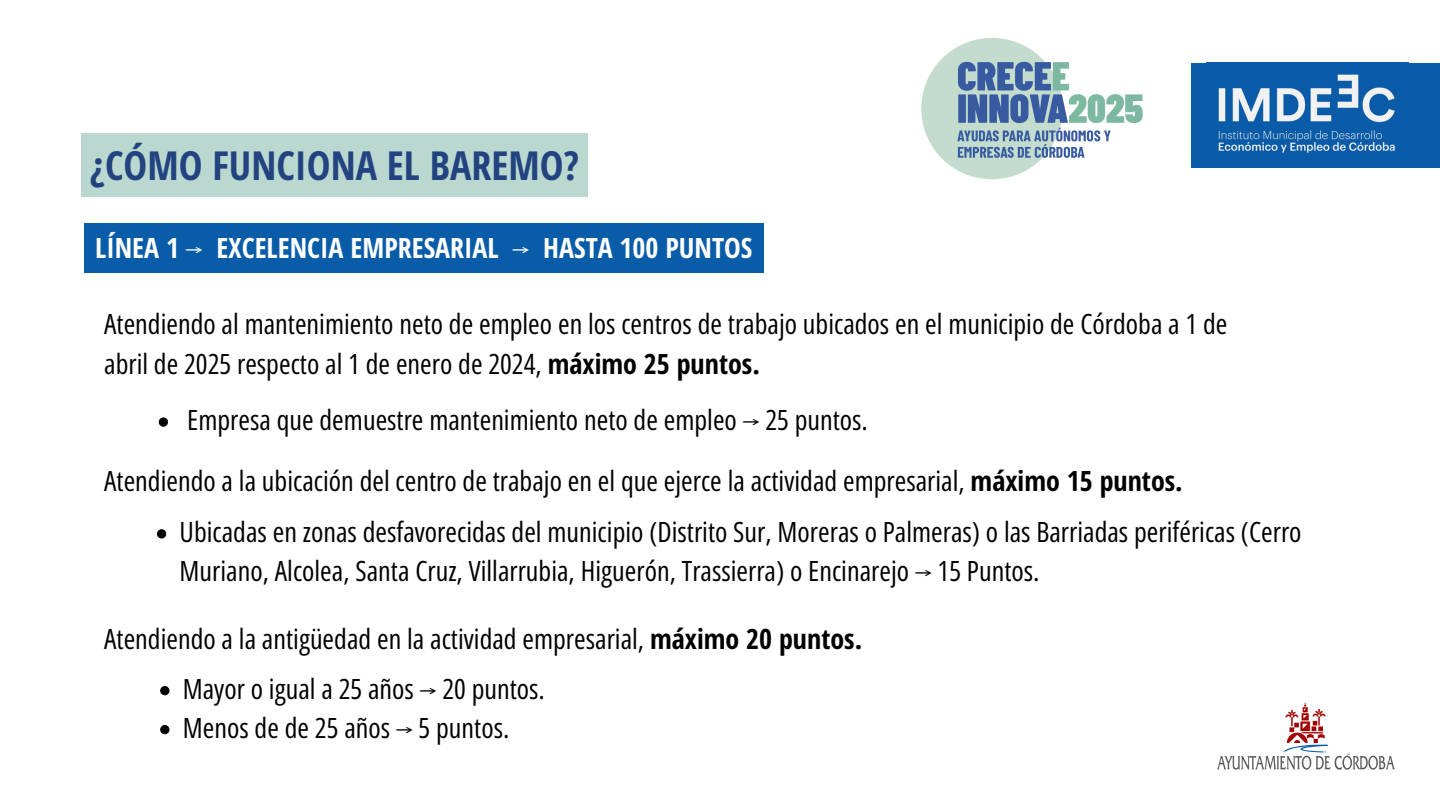
<style>
.page{position:relative;width:1440px;height:810px;background:#fff}
.page>*{position:absolute;margin:0;border:0;box-sizing:border-box;transform-origin:0 0}
.t1{font:700 40px "Open Sans Hebrew Condensed";color:#224380}
.t2{font:28px/40.5px "Open Sans Hebrew Condensed";color:#000}
.t3{font:700 28px "Open Sans Hebrew Condensed";color:#fff}
.s1{font-family:"Free Mono";font-weight:400}
.s2{font-weight:700}
.s3{font-family:"Free Mono"}
</style>
<div class="page">
<div style="left:1191px;top:63px;width:249px;height:105px;background:#095ca7"></div>
<img style="left:1218px;top:74px;width:177px;height:79px">
<img style="left:1218px;top:703px;width:177px;height:66px">
<div style="left:81px;top:133px;width:507px;height:64px;background:#bad8cf"></div>
<div style="left:84px;top:223px;width:680px;height:49px;background:#095ca7"></div>
<img style="left:921px;top:38px;width:222px;height:142px">
<svg style="left:159px;top:417px;width:9px;height:10px"></svg>
<svg style="left:157px;top:529px;width:9px;height:10px"></svg>
<svg style="left:160px;top:686px;width:9px;height:9px"></svg>
<svg style="left:160px;top:725px;width:9px;height:9px"></svg>
<p class="t1" style="left:90px;top:138px;width:491px">¿CÓMO FUNCIONA EL BAREMO?</p>
<h2 class="t3" style="left:95px;top:229px;width:659px">LÍNEA 1 <span class="s1">⟶</span> EXCELENCIA EMPRESARIAL <span class="s1">⟶</span> HASTA 100 PUNTOS</h2>
<p class="t2" style="left:104px;top:304px;width:1125px">Atendiendo al mantenimiento neto de empleo en los centros de trabajo ubicados en el municipio de Córdoba a 1 de abril de 2025 respecto al 1 de enero de 2024, <span class="s2">máximo 25 puntos.</span></p>
<p class="t2" style="left:187px;top:400px;width:682px">Empresa que demuestre mantenimiento neto de empleo <span class="s3">⟶</span> 25 puntos.</p>
<p class="t2" style="left:104px;top:461px;width:1080px">Atendiendo a la ubicación del centro de trabajo en el que ejerce la actividad empresarial, <span class="s2">máximo 15 puntos.</span></p>
<p class="t2" style="left:180px;top:512px;width:1124px;line-height:39px">Ubicadas en zonas desfavorecidas del municipio (Distrito Sur, Moreras o Palmeras) o las Barriadas periféricas (Cerro<br>Muriano, Alcolea, Santa Cruz, Villarrubia, Higuerón, Trassierra) o Encinarejo <span class="s3">⟶</span> 15 Puntos.</p>
<p class="t2" style="left:104px;top:619px;width:760px">Atendiendo a la antigüedad en la actividad empresarial, <span class="s2">máximo 20 puntos.</span></p>
<p class="t2" style="left:183px;top:669px;width:364px">Mayor o igual a 25 años <span class="s3">⟶</span> 20 puntos.</p>
<p class="t2" style="left:183px;top:708px;width:328px">Menos de de 25 años <span class="s3">⟶</span> 5 puntos.</p>
</div>
